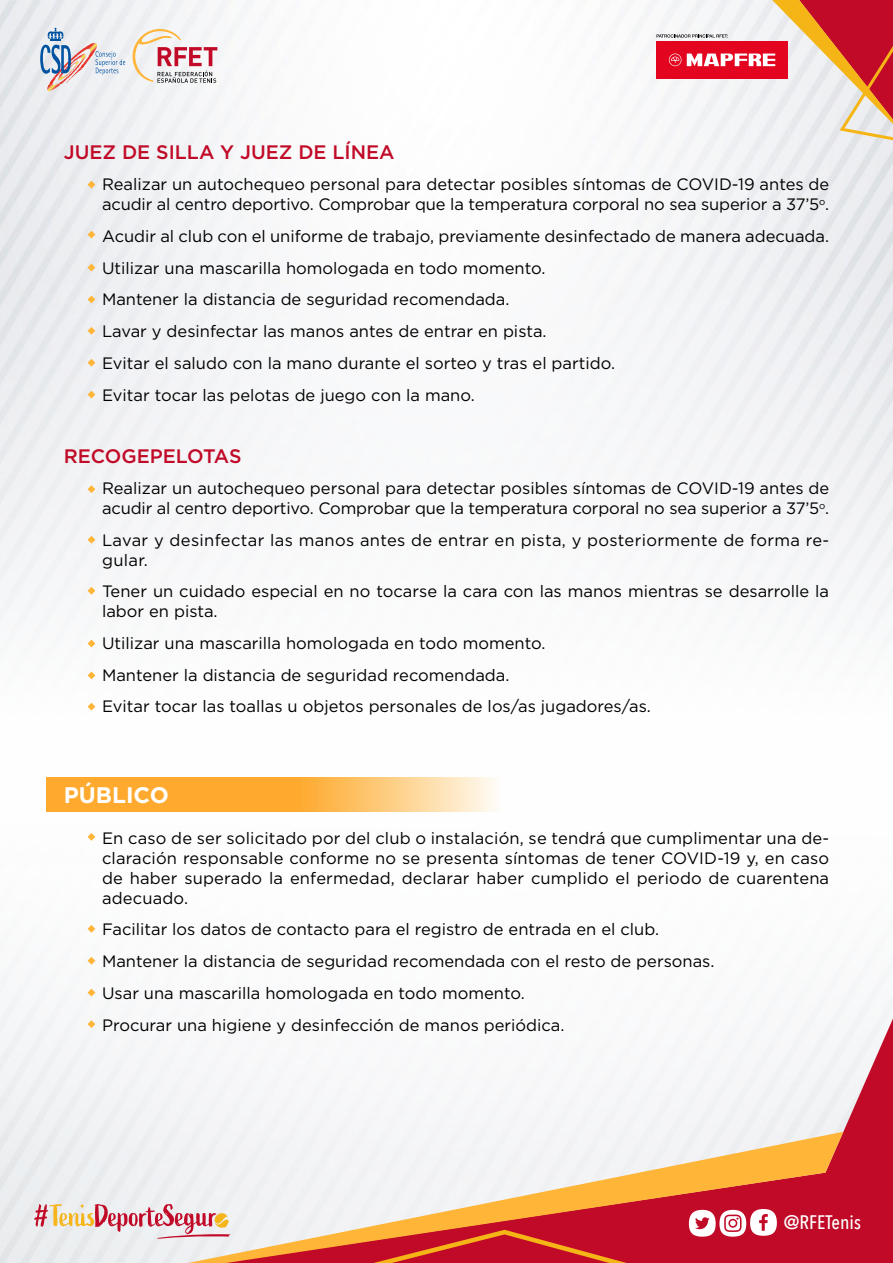
<style>
.page{position:relative;width:893px;height:1263px;background:#fff}
.page>*{position:absolute;margin:0;border:0;box-sizing:border-box;transform-origin:0 0}
.t1{font:700 22.5px "Gotham";color:#fff}
.t2{font:500 19.5px "Gotham";color:#c10a27}
.t3{font:500 19.5px "Avenir Next Condensed";color:#fff}
.t4{font:16.5px/31.7px "Gotham";color:#000}
.t5{font:16.5px/19.8px "Gotham";letter-spacing:.02em;color:#000}
.s1{font-family:"Avenir Next"}
</style>
<div class="page">
<img style="left:0;top:397px;width:893px;height:866px">
<svg style="left:40px;top:27px;width:177px;height:64px"></svg>
<svg style="left:221px;top:1018px;width:672px;height:166px;fill:#f6f7f8"></svg>
<div style="left:843px;top:1184px;width:50px;height:79px;background:#c10a27"></div>
<svg style="left:188px;top:1132px;width:655px;height:131px"></svg>
<div style="left:689px;top:1210px;width:27px;height:27px;background:#fff;border-radius:50%"></div>
<svg style="left:695px;top:1217px;width:15px;height:12px"></svg>
<div style="left:719px;top:1210px;width:27px;height:27px;background:#fff;border-radius:50%"></div>
<svg style="left:724px;top:1214px;width:17px;height:18px"></svg>
<div style="left:750px;top:1209px;width:27px;height:27px;background:#fff;border-radius:50%"></div>
<svg style="left:759px;top:1214px;width:9px;height:17px"></svg>
<svg style="left:34px;top:1204px;width:197px;height:35px;background:#e4c0bd"></svg>
<svg style="left:657px;top:0;width:236px;height:140px"></svg>
<svg style="left:47px;top:777px;width:662px;height:34px"></svg>
<svg style="left:88px;top:231px;width:7px;height:7px"></svg>
<svg style="left:88px;top:264px;width:7px;height:7px"></svg>
<svg style="left:88px;top:296px;width:7px;height:7px"></svg>
<svg style="left:88px;top:327px;width:7px;height:8px"></svg>
<svg style="left:88px;top:359px;width:7px;height:8px"></svg>
<svg style="left:88px;top:391px;width:7px;height:7px"></svg>
<svg style="left:88px;top:485px;width:7px;height:8px"></svg>
<svg style="left:88px;top:536px;width:7px;height:8px"></svg>
<svg style="left:88px;top:587px;width:7px;height:8px"></svg>
<svg style="left:88px;top:640px;width:7px;height:7px"></svg>
<svg style="left:88px;top:671px;width:7px;height:8px"></svg>
<svg style="left:88px;top:703px;width:7px;height:7px"></svg>
<svg style="left:88px;top:833px;width:7px;height:8px"></svg>
<svg style="left:88px;top:925px;width:7px;height:8px"></svg>
<svg style="left:88px;top:957px;width:7px;height:8px"></svg>
<svg style="left:88px;top:989px;width:7px;height:7px"></svg>
<svg style="left:88px;top:1020px;width:7px;height:8px"></svg>
<svg style="left:88px;top:181px;width:7px;height:8px"></svg>
<p class="t2" style="left:64px;top:141px;width:332px">JUEZ DE SILLA Y JUEZ DE LÍNEA</p>
<p class="t4" style="left:102px;top:174px;width:729px;line-height:19.8px">Realizar un autochequeo personal para detectar posibles síntomas de COVID-19 antes de acudir al centro deportivo. Comprobar que la temperatura corporal no sea superior a 37’5<sup>o</sup>.</p>
<p class="t4" style="left:102px;top:220px;width:729px">Acudir al club con el uniforme de trabajo, previamente desinfectado de manera adecuada.<br>Utilizar una mascarilla homologada en todo momento.<br>Mantener la distancia de seguridad recomendada.<br>Lavar y desinfectar las manos antes de entrar en pista.<br>Evitar el saludo con la mano durante el sorteo y tras el partido.<br>Evitar tocar las pelotas de juego con la mano.</p>
<p class="t2" style="left:64px;top:445px;width:179px">RECOGEPELOTAS</p>
<p class="t4" style="left:102px;top:478px;width:729px;line-height:19.8px">Realizar un autochequeo personal para detectar posibles síntomas de COVID-19 antes de acudir al centro deportivo. Comprobar que la temperatura corporal no sea superior a 37’5<sup>o</sup>.</p>
<p class="t5" style="left:102px;top:530px;width:729px">Lavar y desinfectar las manos antes de entrar en pista, y posteriormente de forma re&shy;gular.</p>
<p class="t4" style="left:102px;top:581px;width:729px;line-height:19.8px">Tener un cuidado especial en no tocarse la cara con las manos mientras se desarrolle la labor en pista.</p>
<p class="t4" style="left:102px;top:627px;width:550px">Utilizar una mascarilla homologada en todo momento.<br>Mantener la distancia de seguridad recomendada.<br>Evitar tocar las toallas u objetos personales de los/as jugadores/as.</p>
<h1 class="t1" style="left:64px;top:782px;width:107px">PÚBLICO</h1>
<p class="t4" style="left:102px;top:828px;width:729px;line-height:19.8px;text-align:justify">En caso de ser solicitado por del club o instalación, se tendrá que cumplimentar una de&shy;claración responsable conforme no se presenta síntomas de tener COVID-19 y, en caso de haber superado la enfermedad, declarar haber cumplido el periodo de cuarentena adecuado.</p>
<p class="t4" style="left:102px;top:913px;width:614px">Facilitar los datos de contacto para el registro de entrada en el club.<br>Mantener la distancia de seguridad recomendada con el resto de personas.<br>Usar una mascarilla homologada en todo momento.<br>Procurar una higiene y desinfección de manos periódica.</p>
<p class="t3" style="left:784px;top:1211px;width:79px"><span class="s1">@</span>RFETenis</p>
</div>
